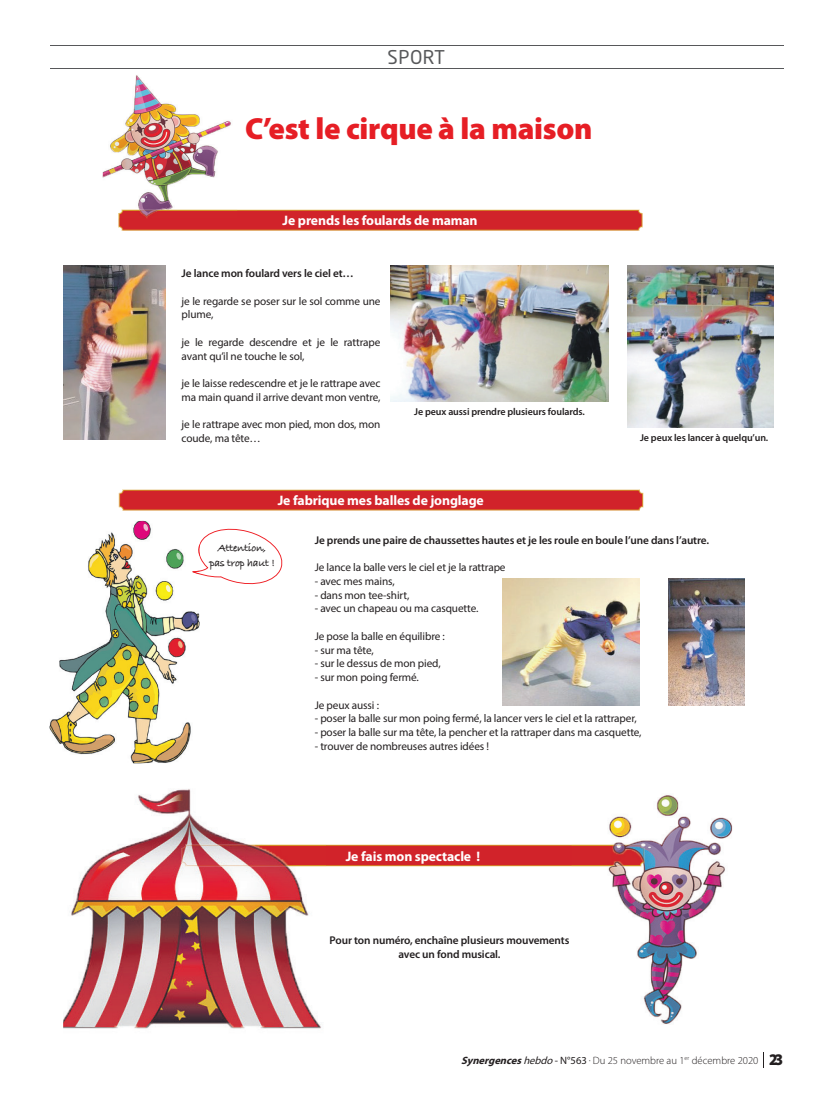
<style>
.page{position:relative;width:833px;height:1117px;background:#fff}
.page>*{position:absolute;margin:0;border:0;box-sizing:border-box;transform-origin:0 0}
.t1{font:900 30.62px "Myriad Pro";letter-spacing:-.01em;color:#e61e25}
.t2{font:18.75px "Neo Sans Std";letter-spacing:.025em;color:#57585a}
.t3{font:900 16.25px "Myriad Pro";color:#231f20;scale:.9 1}
.t4{font:700 13.75px "Myriad Pro";letter-spacing:-.01em;color:#fff}
.t5{font:11.25px/13.8px "Myriad Pro";letter-spacing:-.01em;color:#231f20}
.t6{font:600 11.25px/13.8px "Myriad Pro";letter-spacing:-.01em;color:#231f20;text-align:center}
.t7{font:700 11.25px/15px "Bradley Hand ITCTT";letter-spacing:-.025em;color:#231f20;text-align:center}
.t8{font:300 10.62px "Myriad Pro";color:#231f20}
.t9{font:600 10px "Myriad Pro";letter-spacing:-.01em;color:#231f20}
.s1{font-weight:700;font-style:italic}
.s2{font-weight:400;font-style:italic}
.s3{font-weight:400}
</style>
<div class="page">
<svg style="left:763px;top:1052px;width:1px;height:15px"></svg>
<hr style="left:50px;top:45px;width:733px;height:1px;background:#57585a">
<hr style="left:50px;top:67px;width:733px;height:1px;background:#57585a">
<svg style="left:200px;top:528px;width:83px;height:56px"></svg>
<img style="left:63px;top:266px;width:103px;height:173px">
<img style="left:391px;top:265px;width:217px;height:136px">
<img style="left:628px;top:265px;width:145px;height:163px">
<img style="left:668px;top:578px;width:76px;height:127px">
<img style="left:503px;top:578px;width:137px;height:127px">
<img style="left:50px;top:520px;width:150px;height:243px">
<img style="left:192px;top:543px;width:8px;height:31px">
<svg style="left:118px;top:209px;width:525px;height:22px;background:#d33834"></svg>
<svg style="left:119px;top:489px;width:524px;height:21px;background:#d23331"></svg>
<svg style="left:326px;top:844px;width:245px;height:22px;background:#d23331"></svg>
<img style="left:63px;top:789px;width:263px;height:240px">
<img style="left:182px;top:844px;width:144px;height:22px">
<img style="left:571px;top:795px;width:162px;height:229px">
<img style="left:571px;top:844px;width:73px;height:22px">
<img style="left:103px;top:75px;width:128px;height:134px">
<img style="left:118px;top:209px;width:119px;height:9px">
<h2 class="t2" style="left:388px;top:46px;width:59px">SPORT</h2>
<h1 class="t1" style="left:245px;top:112px;width:349px">C’est le cirque à la maison</h1>
<p class="t4" style="left:283px;top:213px;width:197px">Je prends les foulards de maman</p>
<p class="t6" style="left:182px;top:266px;width:174px">Je lance mon foulard vers le ciel et…</p>
<p class="t5" style="left:182px;top:294px;width:200px">je le regarde se poser sur le sol comme une plume,</p>
<p class="t5" style="left:182px;top:335px;width:200px">je le regarde descendre et je le rattrape avant qu’il ne touche le sol,</p>
<p class="t5" style="left:182px;top:376px;width:200px">je le laisse redescendre et je le rattrape avec ma main quand il arrive devant mon ventre,</p>
<p class="t5" style="left:182px;top:417px;width:200px">je le rattrape avec mon pied, mon dos, mon coude, ma tête…</p>
<p class="t9" style="left:414px;top:405px;width:172px">Je peux aussi prendre plusieurs foulards.</p>
<p class="t4" style="left:278px;top:493px;width:208px">Je fabrique mes balles de jonglage</p>
<p class="t9" style="left:640px;top:432px;width:130px">Je peux les lancer à quelqu’un.</p>
<p class="t7" style="left:209px;top:539px;width:67px">Attention, pas trop haut !</p>
<p class="t6" style="left:315px;top:533px;width:396px">Je prends une paire de chaussettes hautes et je les roule en boule l’une dans l’autre.</p>
<p class="t5" style="left:315px;top:560px;width:192px">Je lance la balle vers le ciel et je la rattrape</p>
<p class="t5" style="left:315px;top:574px;width:81px">- avec mes mains,</p>
<p class="t5" style="left:315px;top:587px;width:96px">- dans mon tee-shirt,</p>
<p class="t5" style="left:315px;top:601px;width:165px">- avec un chapeau ou ma casquette.</p>
<p class="t5" style="left:315px;top:629px;width:132px">Je pose la balle en équilibre :</p>
<p class="t5" style="left:315px;top:642px;width:61px">- sur ma tête,</p>
<p class="t5" style="left:315px;top:656px;width:127px">- sur le dessus de mon pied,</p>
<p class="t5" style="left:315px;top:670px;width:106px">- sur mon poing fermé.</p>
<p class="t5" style="left:315px;top:697px;width:66px">Je peux aussi :</p>
<p class="t5" style="left:315px;top:711px;width:323px">- poser la balle sur mon poing fermé, la lancer vers le ciel et la rattraper,</p>
<p class="t5" style="left:315px;top:725px;width:328px">- poser la balle sur ma tête, la pencher et la rattraper dans ma casquette,</p>
<p class="t5" style="left:315px;top:739px;width:176px">- trouver de nombreuses autres idées !</p>
<p class="t4" style="left:346px;top:848px;width:136px">Je fais mon spectacle !</p>
<p class="t6" style="left:330px;top:933px;width:241px">Pour ton numéro, enchaîne plusieurs mouvements avec un fond musical.</p>
<p class="t8" style="left:461px;top:1054px;width:299px"><span class="s1">Synergences</span><span class="s2">hebdo</span><span class="s3">- N°563 .</span> Du 25 novembre au 1<sup>er</sup> décembre 2020</p>
<h3 class="t3" style="left:769px;top:1050px;width:17px">23</h3>
</div>
